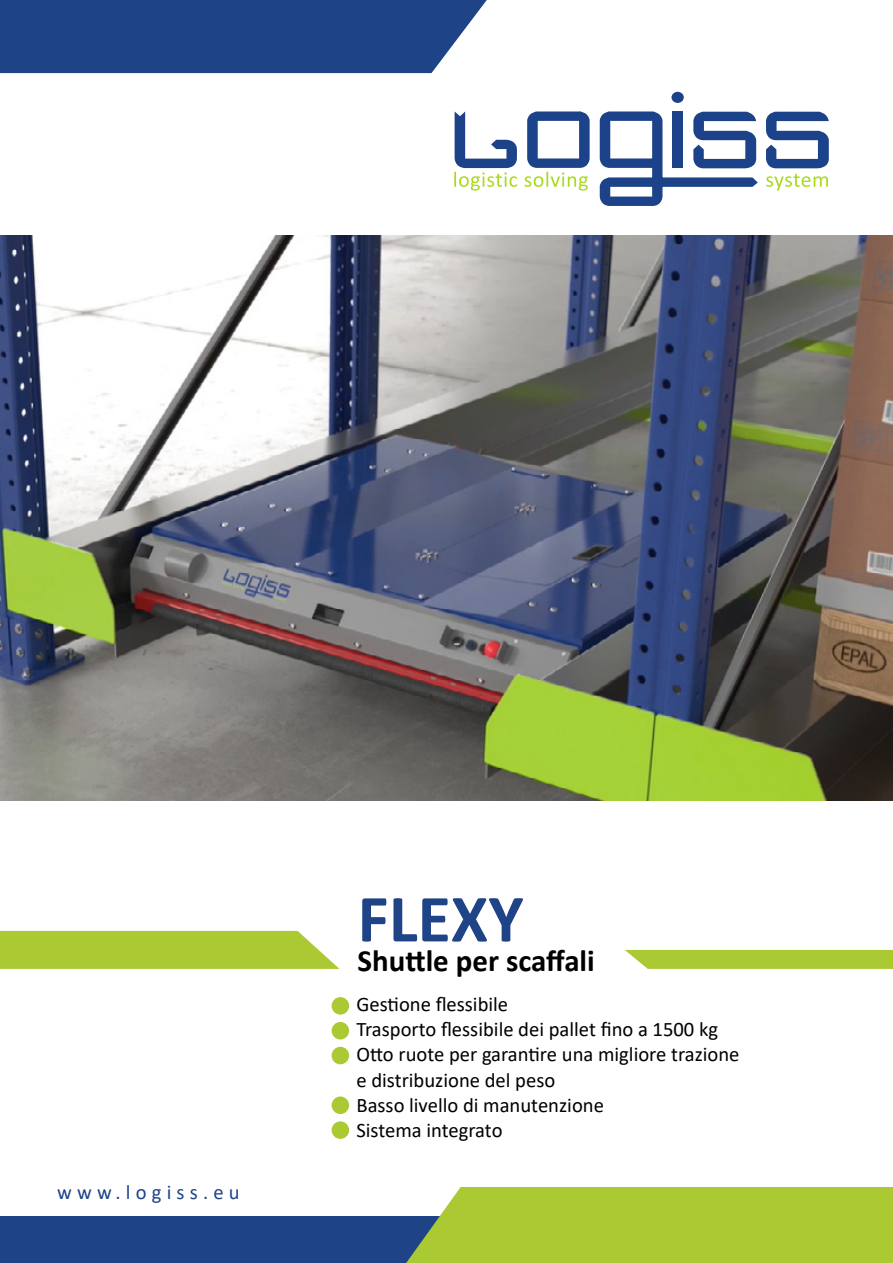
<style>
.page{position:relative;width:893px;height:1263px;background:#fff}
.page>*{position:absolute;margin:0;border:0;box-sizing:border-box;transform-origin:0 0}
.t1{font:700 68.1px "Calibri";color:#1e4487}
.t2{font:700 30.9px "Calibri";color:#000}
.t3{font:20.7px/25.3px "Calibri";color:#000}
.t4{font:20.7px "Calibri";letter-spacing:.25em;color:#1e4487}
</style>
<div class="page">
<img style="left:0;top:236px;width:893px;height:564px">
<svg style="left:0;top:931px;width:339px;height:38px;background:#afcc3f"></svg>
<svg style="left:625px;top:950px;width:268px;height:19px;background:#adcb3c"></svg>
<svg style="left:766px;top:112px;width:63px;height:56px"></svg>
<div style="left:671px;top:92px;width:13px;height:11px;background:#1c428a;border-radius:50%"></div>
<svg style="left:766px;top:174px;width:62px;height:17px"></svg>
<svg style="left:454px;top:111px;width:136px;height:80px"></svg>
<svg style="left:600px;top:111px;width:158px;height:95px"></svg>
<div style="left:0;top:0;width:487px;height:73px;background:#1e4487"></div>
<div style="left:0;top:1216px;width:881px;height:47px;background:#1e4487"></div>
<div style="left:406px;top:1187px;width:487px;height:76px;background:#aac933"></div>
<div style="left:332px;top:997px;width:17px;height:18px;background:#aac933;border-radius:50%"></div>
<div style="left:332px;top:1022px;width:17px;height:17px;background:#aac933;border-radius:50%"></div>
<div style="left:332px;top:1047px;width:17px;height:17px;background:#aac933;border-radius:50%"></div>
<div style="left:332px;top:1096px;width:17px;height:18px;background:#aac933;border-radius:50%"></div>
<div style="left:332px;top:1121px;width:17px;height:18px;background:#aac933;border-radius:50%"></div>
<p class="t4" style="left:57px;top:1177px;width:184px">www.logiss.eu</p>
<h1 class="t1" style="left:358px;top:871px;width:168px">FLEXY</h1>
<h2 class="t2" style="left:358px;top:939px;width:239px">Shuttle per scaffali</h2>
<p class="t3" style="left:356px;top:990px;width:385px">Gestione flessibile<br>Trasporto flessibile dei pallet fino a 1500 kg<br>Otto ruote per garantire una migliore trazione e distribuzione del peso<br>Basso livello di manutenzione<br>Sistema integrato</p>
</div>
